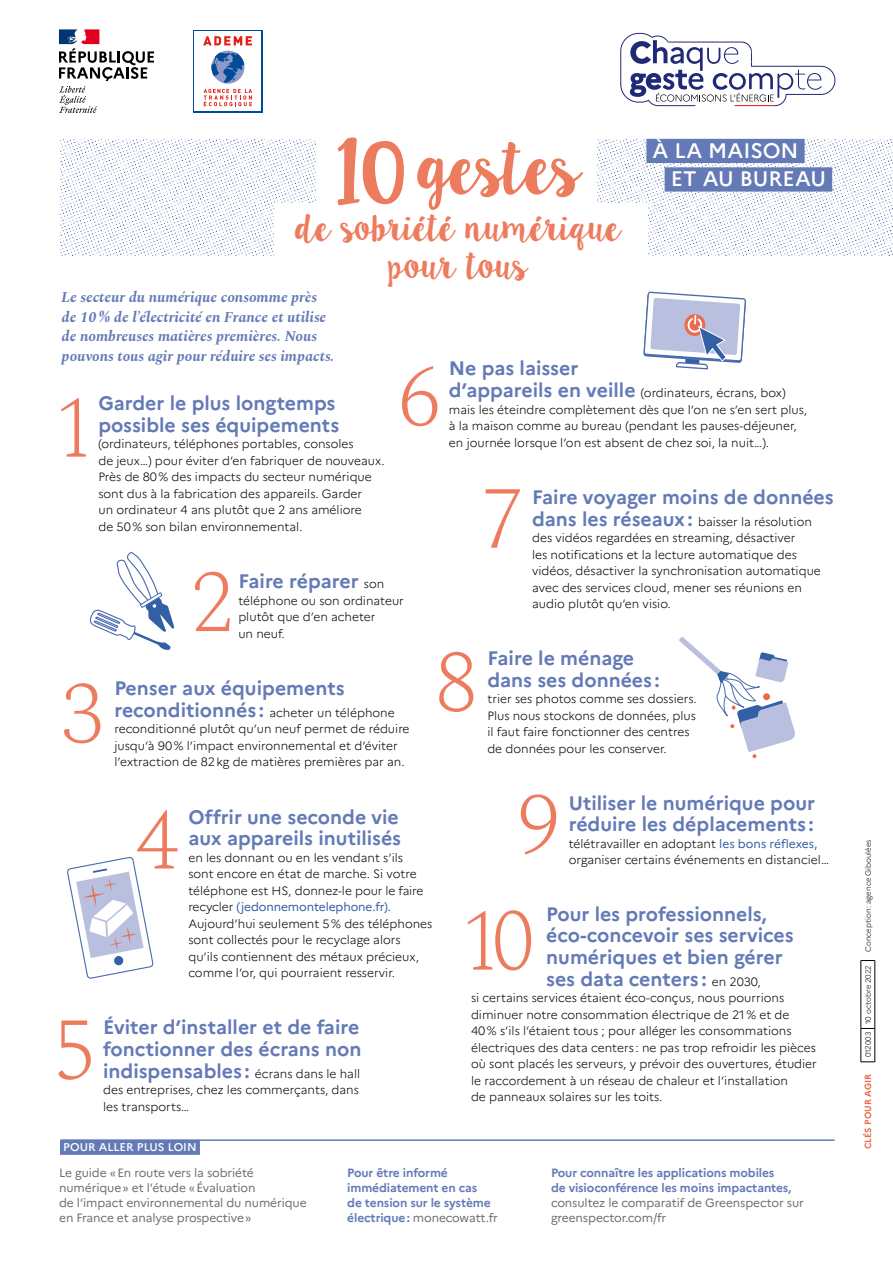
<style>
.page{position:relative;width:893px;height:1263px;background:#fff}
.page>*{position:absolute;margin:0;border:0;box-sizing:border-box;transform-origin:0 0}
.t1{font:200 88.5px "Spectral";color:#ed7b5d}
.t2{font:78.6px "Lilly Belle";color:#ed7b5d}
.t3{font:61.35px "Lilly Belle";color:#ed7b5d}
.t4{font:31.5px/37.5px "Lilly Belle";color:#ed7b5d;text-align:center}
.t5{font:500 21px/28.5px "Marianne";color:#fff}
.t6{font:700 19.5px/21.8px "Marianne";color:#637ab6}
.t7{font:italic 700 15px/19.5px "Spectral";color:#637ab6}
.t8{font:300 12px/16.5px "Marianne";color:#000}
.t9{font:12px/15px "Marianne";letter-spacing:-.01em;color:#6f7072}
.t10{font:700 12px/15px "Marianne";letter-spacing:-.01em;color:#637ab6}
.t11{font:500 11.25px "Marianne";color:#fff}
.t12{font:700 9px "Marianne";color:#ea6a4e}
.t13{font:300 7.5px "Marianne";color:#000}
.s1{font-weight:300;font-size:12px;color:#000}
.s2{font-weight:700;font-size:19.5px;color:#637ab6}
.s3{font-weight:400;color:#335fa6}
.s4{font-weight:400;color:#6f7072}
</style>
<div class="page">
<img style="left:60px;top:139px;width:833px;height:116px">
<div style="left:274px;top:203px;width:374px;height:57px;background:#fff"></div>
<div style="left:317px;top:128px;width:280px;height:85px;background:#fff"></div>
<hr style="left:861px;top:1028px;width:1px;height:34px;background:#000">
<svg style="left:861px;top:1061px;width:14px;height:1px"></svg>
<hr style="left:861px;top:960px;width:1px;height:68px;background:#000">
<svg style="left:861px;top:1028px;width:14px;height:1px"></svg>
<svg style="left:861px;top:960px;width:14px;height:1px"></svg>
<hr style="left:875px;top:1028px;width:1px;height:34px;background:#000">
<hr style="left:875px;top:960px;width:1px;height:68px;background:#000">
<div style="left:646px;top:139px;width:159px;height:24px;background:#637ab6"></div>
<div style="left:665px;top:167px;width:167px;height:25px;background:#637ab6"></div>
<hr style="left:61px;top:1139px;width:773px;height:2px;background:#637ab6">
<div style="left:60px;top:1140px;width:140px;height:15px;background:#637ab6"></div>
<svg style="left:67px;top:856px;width:87px;height:123px"></svg>
<svg style="left:89px;top:552px;width:85px;height:98px"></svg>
<svg style="left:643px;top:291px;width:103px;height:79px"></svg>
<svg style="left:679px;top:636px;width:116px;height:122px"></svg>
<svg style="left:59px;top:29px;width:95px;height:84px"></svg>
<div style="left:193px;top:30px;width:70px;height:82px;background:linear-gradient(to bottom,#004a98,#004a98)"></div>
<div style="left:194px;top:32px;width:67px;height:79px;background:#fff"></div>
<svg style="left:203px;top:36px;width:49px;height:9px"></svg>
<svg style="left:204px;top:51px;width:48px;height:55px"></svg>
<svg style="left:620px;top:33px;width:215px;height:73px"></svg>
<h2 class="t2" style="left:335px;top:118px;width:74px">10</h2>
<h3 class="t3" style="left:420px;top:122px;width:164px">gestes</h3>
<h3 class="t4" style="left:297px;top:209px;width:327px">de sobriété numérique pour tous</h3>
<h3 class="t5" style="left:671px;top:136px;width:157px;text-indent:-18px">À LA MAISON<br>ET AU BUREAU</h3>
<p class="t7" style="left:62px;top:286px;width:274px">Le secteur du numérique consomme près de 10 % de l’électricité en France et utilise de nombreuses matières premières. Nous pouvons tous agir pour réduire ses impacts.</p>
<h1 class="t1" style="left:53px;top:363px;width:46px">1</h1>
<h3 class="t6" style="left:98px;top:392px;width:242px">Garder le plus longtemps possible ses équipements</h3>
<p class="t8" style="left:98px;top:436px;width:288px">(ordinateurs, téléphones portables, consoles<br>de jeux…) pour éviter d’en fabriquer de nouveaux.<br>Près de 80% des impacts du secteur numérique sont dus à la fabrication des appareils. Garder<br>un ordinateur 4 ans plutôt que 2 ans améliore<br>de 50% son bilan environnemental.</p>
<h1 class="t1" style="left:398px;top:332px;width:46px">6</h1>
<h1 class="t1" style="left:191px;top:537px;width:46px">2</h1>
<h3 class="t6" style="left:238px;top:570px;width:147px">Faire réparer <span class="s1">son</span></h3>
<p class="t8" style="left:238px;top:592px;width:167px">téléphone ou son ordinateur plutôt que d’en acheter</p>
<p class="t8" style="left:238px;top:625px;width:48px">un neuf.</p>
<h3 class="t6" style="left:449px;top:358px;width:131px">Ne pas laisser</h3>
<p class="t8" style="left:449px;top:385px;width:360px"><span class="s2">d’appareils en veille</span> (ordinateurs, écrans, box) mais les éteindre complètement dès que l’on ne s’en sert plus, à la maison comme au bureau (pendant les pauses-déjeuner,</p>
<p class="t8" style="left:449px;top:434px;width:322px">en journée lorsque l’on est absent de chez soi, la nuit…).</p>
<h3 class="t6" style="left:532px;top:486px;width:303px">Faire voyager moins de données</h3>
<p class="t8" style="left:532px;top:513px;width:290px"><span class="s2">dans les réseaux:</span> baisser la résolution des vidéos regardées en streaming, désactiver<br>les notifications et la lecture automatique des vidéos, désactiver la synchronisation automatique avec des services cloud, mener ses réunions en audio plutôt qu’en visio.</p>
<h1 class="t1" style="left:480px;top:454px;width:46px">7</h1>
<h1 class="t1" style="left:61px;top:649px;width:46px">3</h1>
<h3 class="t6" style="left:114px;top:677px;width:232px">Penser aux équipements</h3>
<p class="t8" style="left:114px;top:704px;width:297px"><span class="s2">reconditionnés :</span> acheter un téléphone reconditionné plutôt qu’un neuf permet de réduire jusqu’à 90% l’impact environnemental et d’éviter l’extraction de 82kg de matières premières par an.</p>
<h1 class="t1" style="left:434px;top:617px;width:46px">8</h1>
<h3 class="t6" style="left:487px;top:647px;width:174px">Faire le ménage dans ses données :</h3>
<p class="t8" style="left:487px;top:691px;width:211px">trier ses photos comme ses dossiers.<br>Plus nous stockons de données, plus il faut faire fonctionner des centres de données pour les conserver.</p>
<h1 class="t1" style="left:137px;top:775px;width:46px">4</h1>
<h3 class="t6" style="left:188px;top:806px;width:214px">Offrir une seconde vie aux appareils inutilisés</h3>
<p class="t8" style="left:188px;top:849px;width:246px">en les donnant ou en les vendant s’ils<br>sont encore en état de marche. Si votre téléphone est HS, donnez-le pour le faire recycler <span class="s3">(jedonnemontelephone.fr).<br></span>Aujourd’hui seulement 5% des téléphones sont collectés pour le recyclage alors qu’ils contiennent des métaux précieux, comme l’or, qui pourraient resservir.</p>
<h1 class="t1" style="left:53px;top:985px;width:46px">5</h1>
<h3 class="t6" style="left:103px;top:1017px;width:260px">Éviter d’installer et de faire fonctionner des écrans non</h3>
<p class="t8" style="left:103px;top:1065px;width:259px;text-align:justify"><span class="s2">indispensables :</span> écrans dans le hall des entreprises, chez les commerçants, dans les transports…</p>
<p class="t11" style="left:63px;top:1140px;width:135px">POUR ALLER PLUS LOIN</p>
<h1 class="t1" style="left:516px;top:760px;width:46px">9</h1>
<h3 class="t6" style="left:569px;top:792px;width:248px">Utiliser le numérique pour réduire les déplacements :</h3>
<p class="t8" style="left:569px;top:835px;width:250px">télétravailler en adoptant <span class="s3">les bons réflexes,</span></p>
<p class="t8" style="left:569px;top:852px;width:262px">organiser certains événements en distanciel…</p>
<h3 class="t6" style="left:546px;top:903px;width:249px">Pour les professionnels, éco-concevoir ses services numériques et bien gérer ses data centers : <span class="s1">en 2030,</span></h3>
<p class="t8" style="left:471px;top:990px;width:347px">si certains services étaient éco-conçus, nous pourrions diminuer notre consommation électrique de 21% et de 40% s’ils l’étaient tous ; pour alléger les consommations électriques des data centers : ne pas trop refroidir les pièces où sont placés les serveurs, y prévoir des ouvertures, étudier le raccordement à un réseau de chaleur et l’installation<br>de panneaux solaires sur les toits.</p>
<h1 class="t1" style="left:459px;top:876px;width:78px">10</h1>
<p class="t9" style="left:59px;top:1165px;width:249px">Le guide «En route vers la sobriété numérique» et l’étude «Évaluation<br>de l’impact environnemental du numérique en France et analyse prospective»</p>
<p class="t10" style="left:551px;top:1165px;width:242px">Pour connaître les applications mobiles de visioconférence les moins impactantes,</p>
<p class="t10" style="left:347px;top:1165px;width:152px">Pour être informé immédiatement en cas<br>de tension sur le système électrique: <span class="s4">monecowatt.fr</span></p>
<p class="t9" style="left:551px;top:1195px;width:254px">consultez le comparatif de Greenspector sur greenspector.com/fr</p>
<p class="t13" style="left:863px;top:952px;width:114px;rotate:-90deg">Conception: agence Giboulées</p>
<p class="t13" style="left:863px;top:1057px;width:94px;rotate:-90deg">012003 10 octobre 2022</p>
<p class="t12" style="left:862px;top:1149px;width:77px;rotate:-90deg">CLÉS POUR AGIR</p>
</div>
